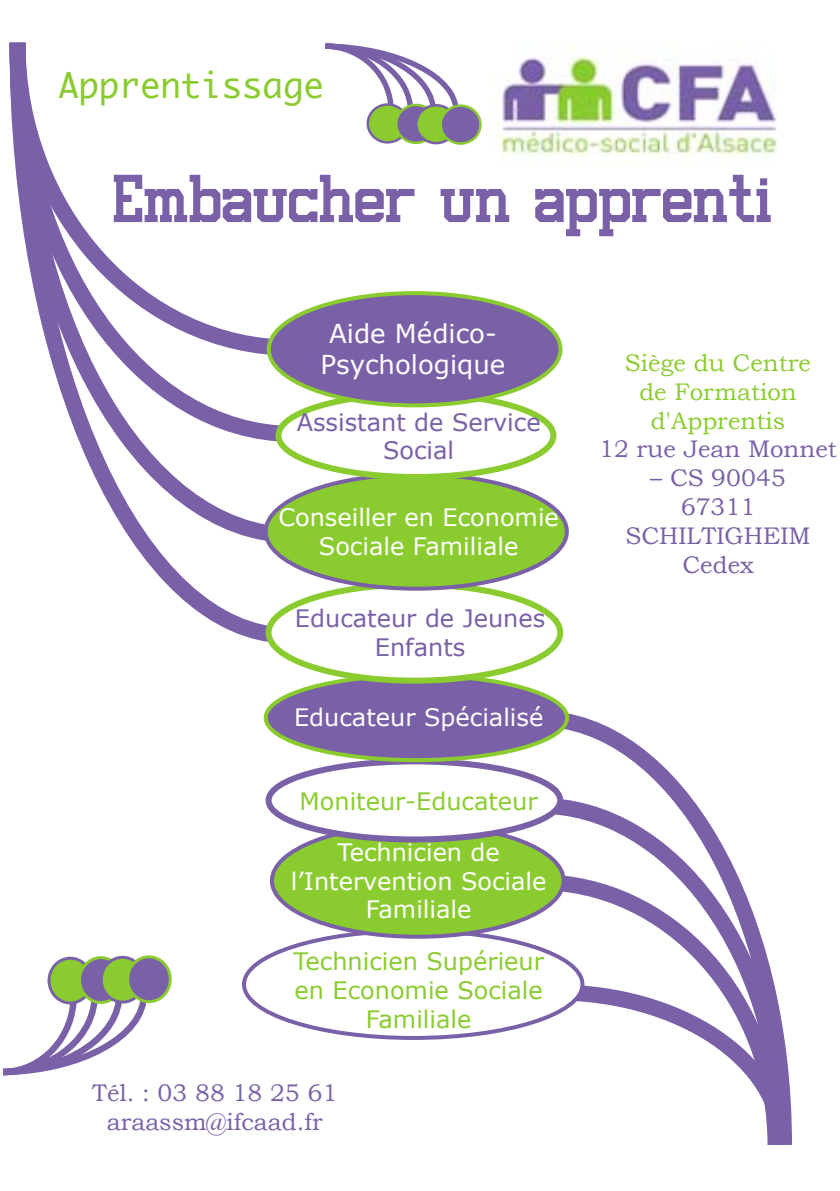
<style>
.page{position:relative;width:840px;height:1191px;background:#fff}
.page>*{position:absolute;margin:0;border:0;box-sizing:border-box;transform-origin:0 0}
.t1{font:62px "Staubach";color:#7960a7}
.t2{font:34px "Monaco";color:#8acc2f}
.t3{font:26px/31.2px "Verdana";color:#fff;text-align:center}
.t4{font:24px/28.8px "Verdana";color:#fff;text-align:center}
.t5{font:24px/28.8px "Bookman Old Style";color:#7960a7;text-align:center}
.t6{font:24px/28.8px "Verdana";color:#8acc2f;text-align:center}
.t7{font:24px/28.8px "Verdana";color:#7960a7;text-align:center}
.t8{font:24px/28.8px "Bookman Old Style";color:#8acc2f;text-align:center}
</style>
<div class="page">
<svg style="left:9px;top:42px;width:295px;height:609px"></svg>
<svg style="left:522px;top:702px;width:162px;height:87px"></svg>
<svg style="left:522px;top:789px;width:211px;height:77px"></svg>
<svg style="left:522px;top:866px;width:251px;height:162px"></svg>
<svg style="left:538px;top:976px;width:254px;height:169px"></svg>
<div style="left:244px;top:931px;width:338px;height:107px;background:#fff;border-radius:50%"></div>
<div style="left:272px;top:824px;width:291px;height:112px;background:#8acc2f;border-radius:50%"></div>
<div style="left:268px;top:761px;width:292px;height:78px;background:#fff;border-radius:50%"></div>
<div style="left:265px;top:758px;width:298px;height:84px;border:6px solid #7960a7;border-radius:50%"></div>
<div style="left:265px;top:675px;width:301px;height:85px;background:#7960a7;border-radius:50%"></div>
<div style="left:263px;top:673px;width:305px;height:89px;border:4px solid #8acc2f;border-radius:50%"></div>
<img style="left:498px;top:47px;width:279px;height:110px">
<div style="left:268px;top:584px;width:292px;height:96px;background:#fff;border-radius:50%"></div>
<div style="left:265px;top:581px;width:298px;height:102px;border:6px solid #8acc2f;border-radius:50%"></div>
<div style="left:265px;top:474px;width:301px;height:114px;background:#8acc2f;border-radius:50%"></div>
<div style="left:278px;top:394px;width:275px;height:83px;background:#fff;border-radius:50%"></div>
<div style="left:275px;top:391px;width:281px;height:89px;border:6px solid #8acc2f;border-radius:50%"></div>
<div style="left:268px;top:293px;width:292px;height:112px;background:#7960a7;border-radius:50%"></div>
<div style="left:266px;top:291px;width:296px;height:116px;border:4px solid #8acc2f;border-radius:50%"></div>
<div style="left:367px;top:104px;width:40px;height:38px;background:#8acc2f;border-radius:50%"></div>
<div style="left:366px;top:103px;width:43px;height:41px;border:2px solid #7960a7;border-radius:50%"></div>
<svg style="left:325px;top:43px;width:133px;height:75px"></svg>
<div style="left:396px;top:105px;width:40px;height:38px;background:#7960a7;border-radius:50%"></div>
<div style="left:394px;top:103px;width:43px;height:41px;border:2px solid #8acc2f;border-radius:50%"></div>
<div style="left:416px;top:105px;width:40px;height:38px;background:#8acc2f;border-radius:50%"></div>
<div style="left:414px;top:104px;width:43px;height:40px;border:2px solid #7960a7;border-radius:50%"></div>
<div style="left:440px;top:105px;width:40px;height:39px;background:#7960a7;border-radius:50%"></div>
<div style="left:439px;top:104px;width:42px;height:41px;border:2px solid #8acc2f;border-radius:50%"></div>
<div style="left:49px;top:958px;width:43px;height:45px;background:#8acc2f;border-radius:50%"></div>
<div style="left:47px;top:956px;width:46px;height:48px;border:3px solid #7960a7;border-radius:50%"></div>
<svg style="left:2px;top:986px;width:148px;height:90px"></svg>
<div style="left:79px;top:957px;width:43px;height:45px;background:#7960a7;border-radius:50%"></div>
<div style="left:78px;top:956px;width:46px;height:48px;border:3px solid #8acc2f;border-radius:50%"></div>
<div style="left:101px;top:957px;width:43px;height:45px;background:#8acc2f;border-radius:50%"></div>
<div style="left:100px;top:955px;width:45px;height:48px;border:3px solid #7960a7;border-radius:50%"></div>
<div style="left:127px;top:956px;width:43px;height:45px;background:#7960a7;border-radius:50%"></div>
<div style="left:126px;top:955px;width:46px;height:48px;border:3px solid #8acc2f;border-radius:50%"></div>
<h2 class="t2" style="left:58px;top:57px;width:267px">Apprentissage</h2>
<h1 class="t1" style="left:114px;top:160px;width:660px">Embaucher un apprenti</h1>
<p class="t3" style="left:320px;top:317px;width:186px">Aide Médico-<br>Psychologique</p>
<p class="t7" style="left:296px;top:407px;width:245px">Assistant de Service<br>Social</p>
<p class="t4" style="left:278px;top:503px;width:282px">Conseiller en Economie<br>Sociale Familiale</p>
<p class="t7" style="left:295px;top:603px;width:252px">Educateur de Jeunes<br>Enfants</p>
<p class="t4" style="left:294px;top:702px;width:251px">Educateur Spécialisé</p>
<p class="t6" style="left:299px;top:786px;width:239px">Moniteur-Educateur</p>
<p class="t4" style="left:291px;top:837px;width:257px">Technicien de l’Intervention Sociale<br>Familiale</p>
<p class="t6" style="left:293px;top:947px;width:252px">Technicien Supérieur en Economie Sociale<br>Familiale</p>
<p class="t5" style="left:92px;top:1078px;width:246px">Tél. : 03 88 18 25 61 araassm@ifcaad.fr</p>
<p class="t8" style="left:624px;top:348px;width:187px">Siège du Centre de Formation d'Apprentis</p>
<p class="t5" style="left:598px;top:435px;width:239px">12 rue Jean Monnet</p>
<p class="t5" style="left:625px;top:463px;width:186px">– CS 90045<br>67311<br>SCHILTIGHEIM<br>Cedex</p>
</div>
